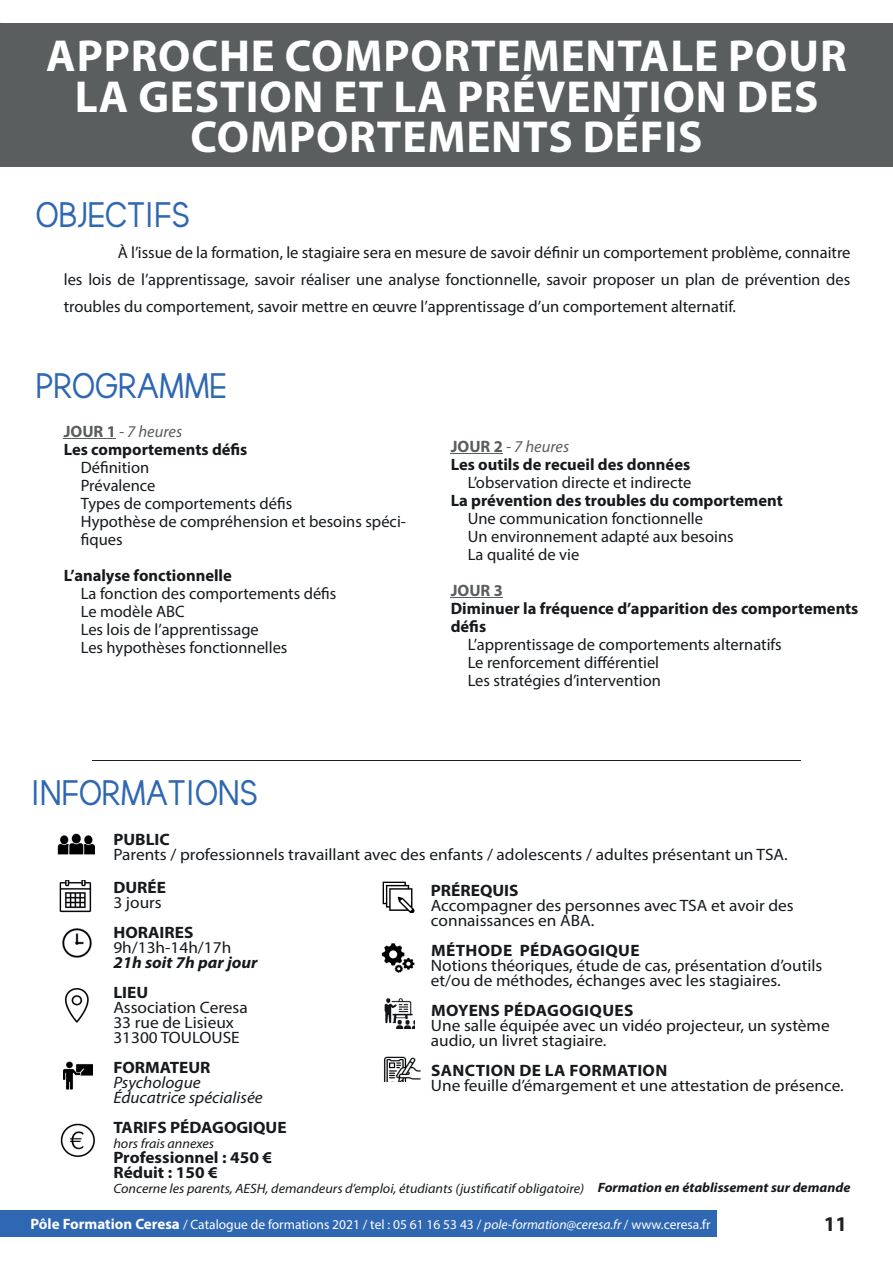
<style>
.page{position:relative;width:893px;height:1263px;background:#fff}
.page>*{position:absolute;margin:0;border:0;box-sizing:border-box;transform-origin:0 0}
.t1{font:700 45px/40.5px "Myriad Pro";letter-spacing:.02em;color:#fff;text-align:center}
.t2{font:36px "thebrooklynbold";color:#2e67b2}
.t3{font:700 21px "Myriad Pro";color:#231f20}
.t4{font:16.5px/18px "Myriad Pro";color:#161a1d}
.t5{font:16.5px/15px "Myriad Pro";color:#161a1d;scale:1.05 1}
.t6{font:700 16.5px/18px "Myriad Pro";color:#161a1d}
.t7{font:700 16.5px/15px "Myriad Pro";color:#161a1d;scale:1.05 1}
.t8{font:700 16.5px "Myriad Pro";letter-spacing:.02em;color:#161a1d;scale:1.05 1}
.t9{font:italic 16.5px/15px "Myriad Pro";color:#161a1d;scale:1.05 1}
.t10{font:italic 700 16.5px "Myriad Pro";color:#161a1d;scale:1.05 1}
.t11{font:700 16.5px "Myriad Pro";color:#5a5e5f}
.t12{font:13.5px "Myriad Pro";color:#fff}
.t13{font:italic 13.5px "Myriad Pro";color:#161a1d;scale:1.05 1}
.t14{font:italic 700 13.5px "Myriad Pro";color:#161a1d;scale:1.05 1}
.s1{color:#5a5e5f}
.s2{font-weight:400;font-style:italic;color:#5a5e5f}
.s3{font-weight:700;font-size:15px}
.s4{font-style:italic}
</style>
<div class="page">
<div style="left:0;top:23px;width:893px;height:143px;background:#5a5e5f"></div>
<hr style="left:64px;top:439px;width:52px;height:1px;background:#5a5e5f">
<hr style="left:451px;top:453px;width:52px;height:1px;background:#5a5e5f">
<hr style="left:451px;top:597px;width:52px;height:1px;background:#5a5e5f">
<hr style="left:92px;top:760px;width:709px;height:1px;background:#231f20">
<img style="left:59px;top:880px;width:33px;height:33px">
<img style="left:62px;top:928px;width:30px;height:30px">
<img style="left:64px;top:988px;width:25px;height:35px">
<img style="left:382px;top:881px;width:32px;height:32px">
<img style="left:58px;top:834px;width:36px;height:20px">
<img style="left:60px;top:1123px;width:36px;height:35px">
<img style="left:384px;top:998px;width:30px;height:30px">
<img style="left:381px;top:943px;width:33px;height:30px">
<img style="left:64px;top:1061px;width:28px;height:28px">
<div style="left:0;top:1210px;width:717px;height:27px;background:#2f67b2"></div>
<img style="left:384px;top:1056px;width:37px;height:25px">
<h1 class="t1" style="left:46px;top:34px;width:802px">APPROCHE COMPORTEMENTALE POUR<br>LA GESTION ET LA PRÉVENTION DES<br>COMPORTEMENTS DÉFIS</h1>
<h2 class="t2" style="left:36px;top:193px;width:155px">OBJECTIFS</h2>
<p class="t4" style="left:64px;top:239px;width:788px;line-height:27px;text-align:justify;text-indent:54px">À l’issue de la formation, le stagiaire sera en mesure de savoir définir un comportement problème, connaitre les lois de l’apprentissage, savoir réaliser une analyse fonctionnelle, savoir proposer un plan de prévention des troubles du comportement, savoir mettre en œuvre l’apprentissage d’un comportement alternatif.</p>
<h2 class="t2" style="left:36px;top:364px;width:192px">PROGRAMME</h2>
<p class="t6" style="left:64px;top:422px;width:185px"><span class="s1">JOUR 1</span> <span class="s2">- 7 heures<br></span>Les comportements défis</p>
<p class="t4" style="left:81px;top:458px;width:327px">Définition<br>Prévalence<br>Types de comportements défis<br>Hypothèse de compréhension et besoins spéci&shy;fiques</p>
<p class="t6" style="left:64px;top:566px;width:170px">L’analyse fonctionnelle</p>
<p class="t4" style="left:81px;top:585px;width:257px">La fonction des comportements défis<br>Le modèle ABC<br>Les lois de l’apprentissage<br>Les hypothèses fonctionnelles</p>
<h2 class="t2" style="left:31px;top:771px;width:228px">INFORMATIONS</h2>
<p class="t6" style="left:451px;top:437px;width:241px"><span class="s1">JOUR 2</span> <span class="s2">- 7 heures<br></span>Les outils de recueil des données</p>
<p class="t4" style="left:468px;top:473px;width:225px">L’observation directe et indirecte</p>
<p class="t6" style="left:451px;top:491px;width:334px">La prévention des troubles du comportement</p>
<p class="t4" style="left:468px;top:509px;width:267px">Une communication fonctionnelle<br>Un environnement adapté aux besoins<br>La qualité de vie</p>
<p class="t11" style="left:451px;top:580px;width:54px">JOUR 3</p>
<p class="t6" style="left:451px;top:599px;width:409px">Diminuer la fréquence d’apparition des comportements défis</p>
<p class="t4" style="left:468px;top:635px;width:316px">L’apprentissage de comportements alternatifs<br>Le renforcement différentiel<br>Les stratégies d’intervention</p>
<p class="t7" style="left:113px;top:832px;width:55px">PUBLIC</p>
<p class="t5" style="left:113px;top:847px;width:644px">Parents / professionnels travaillant avec des enfants / adolescents / adultes présentant un TSA.</p>
<p class="t7" style="left:113px;top:879px;width:52px">DURÉE</p>
<p class="t5" style="left:113px;top:894px;width:48px">3 jours</p>
<p class="t7" style="left:113px;top:924px;width:78px">HORAIRES</p>
<p class="t5" style="left:113px;top:939px;width:114px">9h/13h-14h/17h</p>
<p class="t10" style="left:113px;top:951px;width:139px">21h soit 7h par jour</p>
<p class="t7" style="left:113px;top:984px;width:35px">LIEU</p>
<p class="t5" style="left:113px;top:999px;width:129px">Association Ceresa<br>33 rue de Lisieux<br>31300 TOULOUSE</p>
<p class="t7" style="left:113px;top:1059px;width:94px">FORMATEUR</p>
<p class="t9" style="left:113px;top:1074px;width:144px">Psychologue<br>Éducatrice spécialisée</p>
<p class="t7" style="left:431px;top:882px;width:85px">PRÉREQUIS</p>
<p class="t5" style="left:431px;top:897px;width:347px">Accompagner des personnes avec TSA et avoir des connaissances en ABA.</p>
<p class="t8" style="left:431px;top:939px;width:200px">MÉTHODE PÉDAGOGIQUE</p>
<p class="t5" style="left:431px;top:957px;width:374px">Notions théoriques, étude de cas, présentation d’outils et/ou de méthodes, échanges avec les stagiaires.</p>
<p class="t8" style="left:431px;top:999px;width:194px">MOYENS PÉDAGOGIQUES</p>
<p class="t5" style="left:431px;top:1017px;width:381px">Une salle équipée avec un vidéo projecteur, un système audio, un livret stagiaire.</p>
<p class="t8" style="left:431px;top:1059px;width:227px">SANCTION DE LA FORMATION</p>
<p class="t5" style="left:431px;top:1077px;width:395px">Une feuille d’émargement et une attestation de présence.</p>
<p class="t7" style="left:113px;top:1119px;width:167px">TARIFS PÉDAGOGIQUE</p>
<p class="t13" style="left:113px;top:1135px;width:98px">hors frais annexes</p>
<p class="t7" style="left:113px;top:1150px;width:153px">Professionnel : 450 €<br>Réduit : 150 €</p>
<p class="t13" style="left:113px;top:1180px;width:450px">Concerne les parents, AESH, demandeurs d’emploi, étudiants (justificatif obligatoire)</p>
<p class="t14" style="left:598px;top:1179px;width:242px">Formation en établissement sur demande</p>
<p class="t12" style="left:31px;top:1216px;width:681px"><span class="s3">Pôle Formation Ceresa</span> / Catalogue de formations 2021 / tel : 05 61 16 53 43 / <span class="s4">pole-formation@ceresa.fr</span> / www.ceresa.fr</p>
<p class="t3" style="left:824px;top:1210px;width:25px">11</p>
</div>
